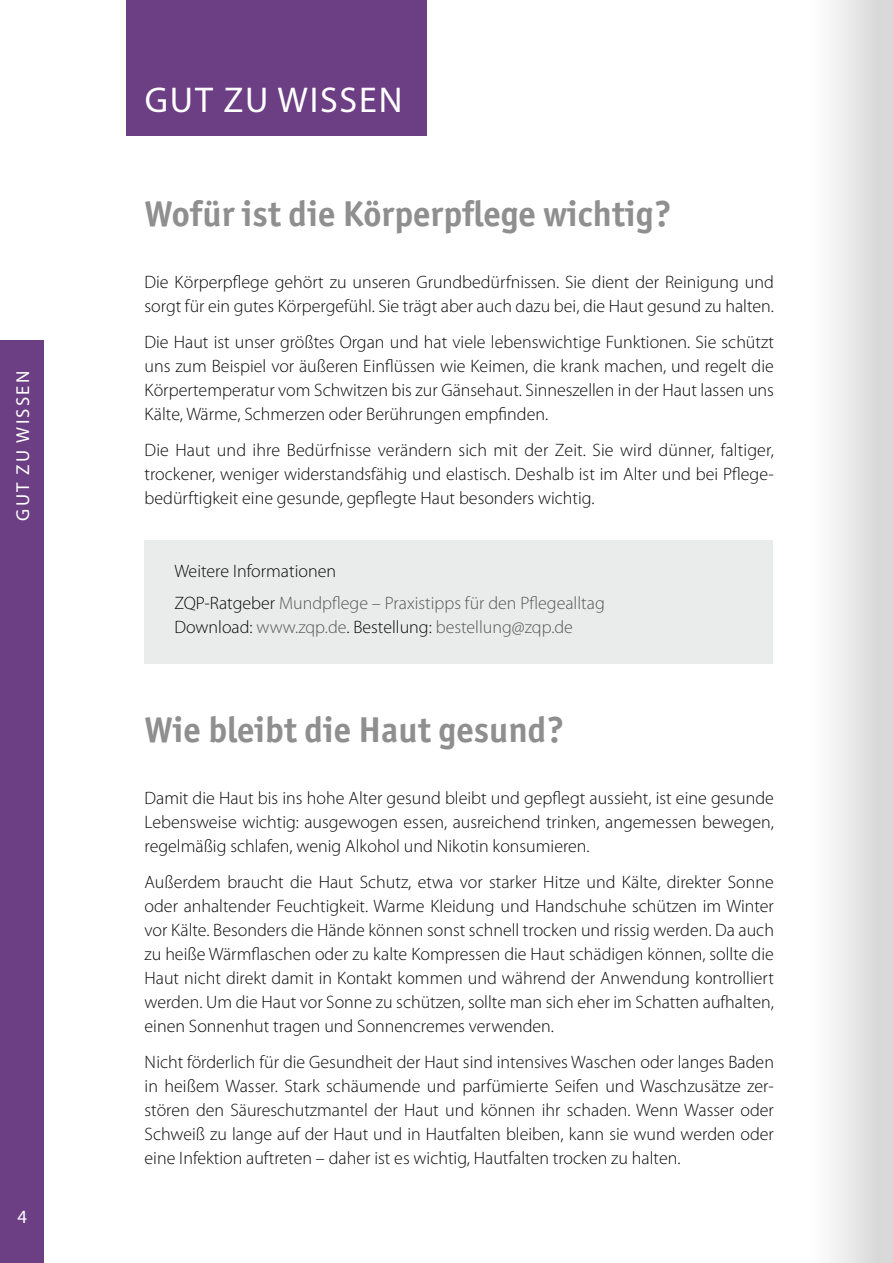
<style>
.page{position:relative;width:893px;height:1263px;background:#fff}
.page>*{position:absolute;margin:0;border:0;box-sizing:border-box;transform-origin:0 0}
.t1{font:700 36px "Officina Sans ITC Std";color:#8f8f8f}
.t2{font:36px "Myriad Pro";letter-spacing:.05em;color:#fff}
.t3{font:18.75px "Myriad Pro";letter-spacing:.12em;color:#fff}
.t4{font:300 18px/24px "Myriad Pro";color:#0a0a0a;text-align:justify}
.t5{font:300 18px/31.7px "Myriad Pro";color:#585857}
.s1{color:#0a0a0a}
</style>
<div class="page">
<div style="left:0;top:340px;width:44px;height:923px;background:#6c3e83"></div>
<div style="left:145px;top:540px;width:628px;height:123px;background:#eaebeb"></div>
<div style="left:126px;top:0;width:301px;height:136px;background:#6c3e83"></div>
<div style="left:807px;top:0;width:86px;height:1263px;background:linear-gradient(to right,#fff,#d4d4d4)"></div>
<hr style="left:892px;top:0;width:1px;height:1263px;background:#000">
<p class="t3" style="left:13px;top:521px;width:151px;rotate:-90deg">GUT ZU WISSEN</p>
<p class="t3" style="left:17px;top:1206px;width:11px">4</p>
<h1 class="t2" style="left:145px;top:80px;width:259px">GUT ZU WISSEN</h1>
<h1 class="t1" style="left:145px;top:191px;width:529px">Wofür ist die Körperpflege wichtig?</h1>
<p class="t4" style="left:145px;top:270px;width:631px">Die Körperpflege gehört zu unseren Grundbedürfnissen. Sie dient der Reinigung und sorgt für ein gutes Körpergefühl. Sie trägt aber auch dazu bei, die Haut gesund zu halten.</p>
<p class="t4" style="left:145px;top:330px;width:631px">Die Haut ist unser größtes Organ und hat viele lebenswichtige Funktionen. Sie schützt uns zum Beispiel vor äußeren Einflüssen wie Keimen, die krank machen, und regelt die Körpertemperatur vom Schwitzen bis zur Gänsehaut. Sinneszellen in der Haut lassen uns Kälte, Wärme, Schmerzen oder Berührungen empfinden.</p>
<p class="t4" style="left:145px;top:438px;width:631px">Die Haut und ihre Bedürfnisse verändern sich mit der Zeit. Sie wird dünner, faltiger, trockener, weniger widerstandsfähig und elastisch. Deshalb ist im Alter und bei Pflege&shy;bedürftigkeit eine gesunde, gepflegte Haut besonders wichtig.</p>
<p class="t5" style="left:174px;top:555px;width:432px"><span class="s1">Weitere Informationen<br>ZQP-Ratgeber</span> Mundpflege – Praxistipps für den Pflegealltag</p>
<p class="t5" style="left:174px;top:611px;width:400px"><span class="s1">Download:</span> www.zqp.de<span class="s1">. Bestellung:</span> bestellung@zqp.de</p>
<h1 class="t1" style="left:145px;top:707px;width:421px">Wie bleibt die Haut gesund?</h1>
<p class="t4" style="left:145px;top:786px;width:631px">Damit die Haut bis ins hohe Alter gesund bleibt und gepflegt aussieht, ist eine gesunde Lebensweise wichtig: ausgewogen essen, ausreichend trinken, angemessen bewegen, regelmäßig schlafen, wenig Alkohol und Nikotin konsumieren.</p>
<p class="t4" style="left:145px;top:870px;width:631px">Außerdem braucht die Haut Schutz, etwa vor starker Hitze und Kälte, direkter Sonne oder anhaltender Feuchtigkeit. Warme Kleidung und Handschuhe schützen im Winter vor Kälte. Besonders die Hände können sonst schnell trocken und rissig werden. Da auch zu heiße Wärmflaschen oder zu kalte Kompressen die Haut schädigen können, sollte die Haut nicht direkt damit in Kontakt kommen und während der Anwendung kontrolliert werden. Um die Haut vor Sonne zu schützen, sollte man sich eher im Schatten aufhalten, einen Sonnenhut tragen und Sonnencremes verwenden.</p>
<p class="t4" style="left:145px;top:1050px;width:631px">Nicht förderlich für die Gesundheit der Haut sind intensives Waschen oder langes Baden in heißem Wasser. Stark schäumende und parfümierte Seifen und Waschzusätze zer&shy;stören den Säureschutzmantel der Haut und können ihr schaden. Wenn Wasser oder Schweiß zu lange auf der Haut und in Hautfalten bleiben, kann sie wund werden oder eine Infektion auftreten – daher ist es wichtig, Hautfalten trocken zu halten.</p>
</div>
